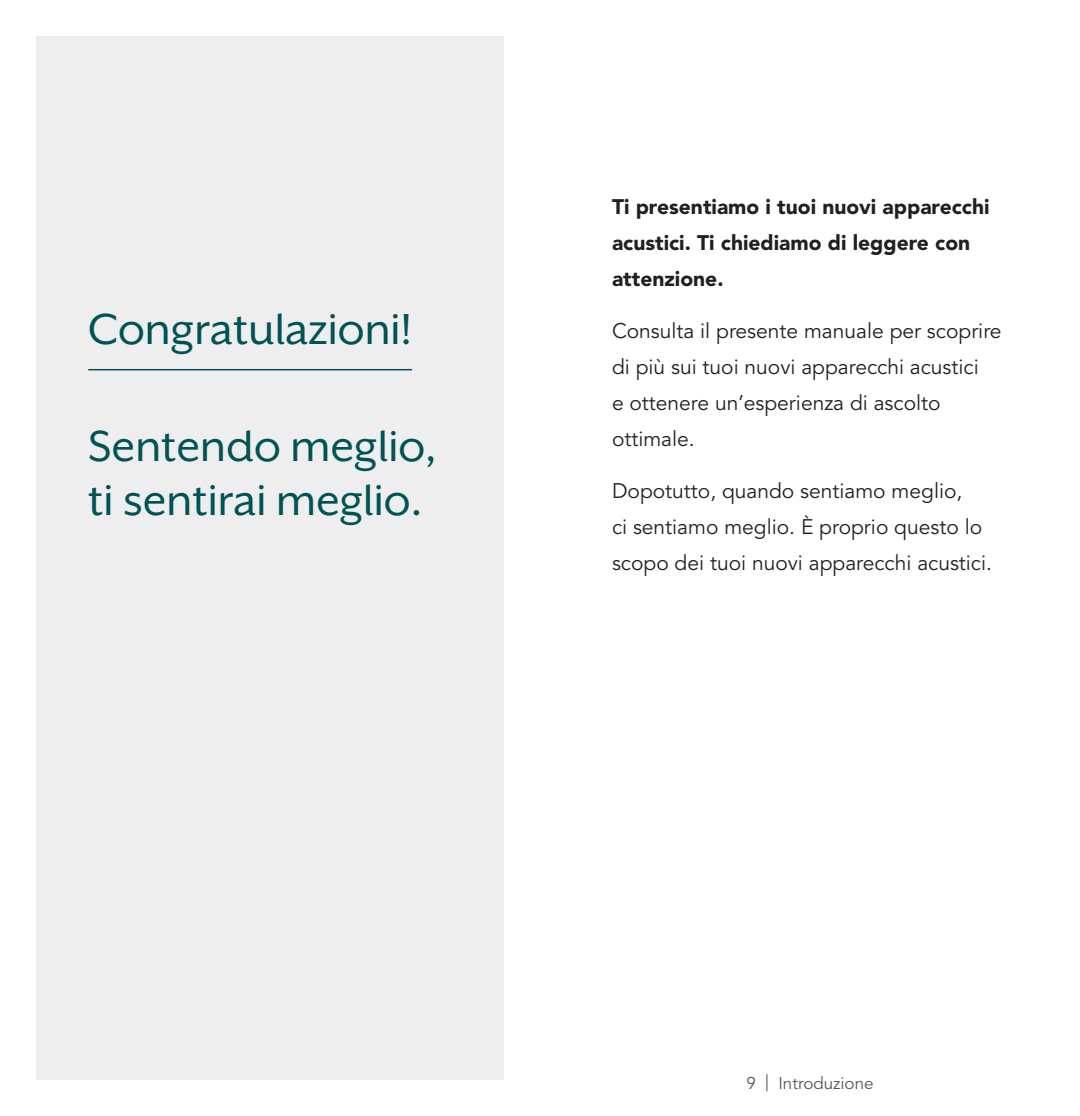
<style>
.page{position:relative;width:1080px;height:1116px;background:#fff}
.page>*{position:absolute;margin:0;border:0;box-sizing:border-box;transform-origin:0 0}
.t1{font:50px/54px "Mr Eaves XL San OT";color:#005355}
.Intro_Body_Copy{font:21px/36px "Avenir LT SLI Std Book";color:#231f20}
.Intro_Headline{font:21px/36px "Avenir LT SLI Std Black";color:#231f20}
.t2{font:17px "Avenir LT SLI Std Book";color:#57585a}
</style>
<div class="page">
<div style="left:36px;top:36px;width:468px;height:1044px;background:#eeeeef"></div>
<hr style="left:88px;top:369px;width:324px;height:1px;background:#005355">
<p class="t1" style="left:88px;top:302px;width:325px">Congratulazioni!</p>
<p class="t1" style="left:88px;top:419px;width:350px">Sentendo meglio, ti sentirai meglio.</p>
<p class="Intro_Headline" style="left:612px;top:188px;width:379px">Ti presentiamo i tuoi nuovi apparecchi acustici. Ti chiediamo di leggere con attenzione.</p>
<p class="Intro_Body_Copy" style="left:612px;top:313px;width:391px">Consulta il presente manuale per scoprire di più sui tuoi nuovi apparecchi acustici<br>e ottenere un’esperienza di ascolto ottimale.</p>
<p class="Intro_Body_Copy" style="left:612px;top:474px;width:381px">Dopotutto, quando sentiamo meglio,<br>ci sentiamo meglio. È proprio questo lo scopo dei tuoi nuovi apparecchi acustici.</p>
<p class="t2" style="left:746px;top:1073px;width:129px">9 | Introduzione</p>
</div>
